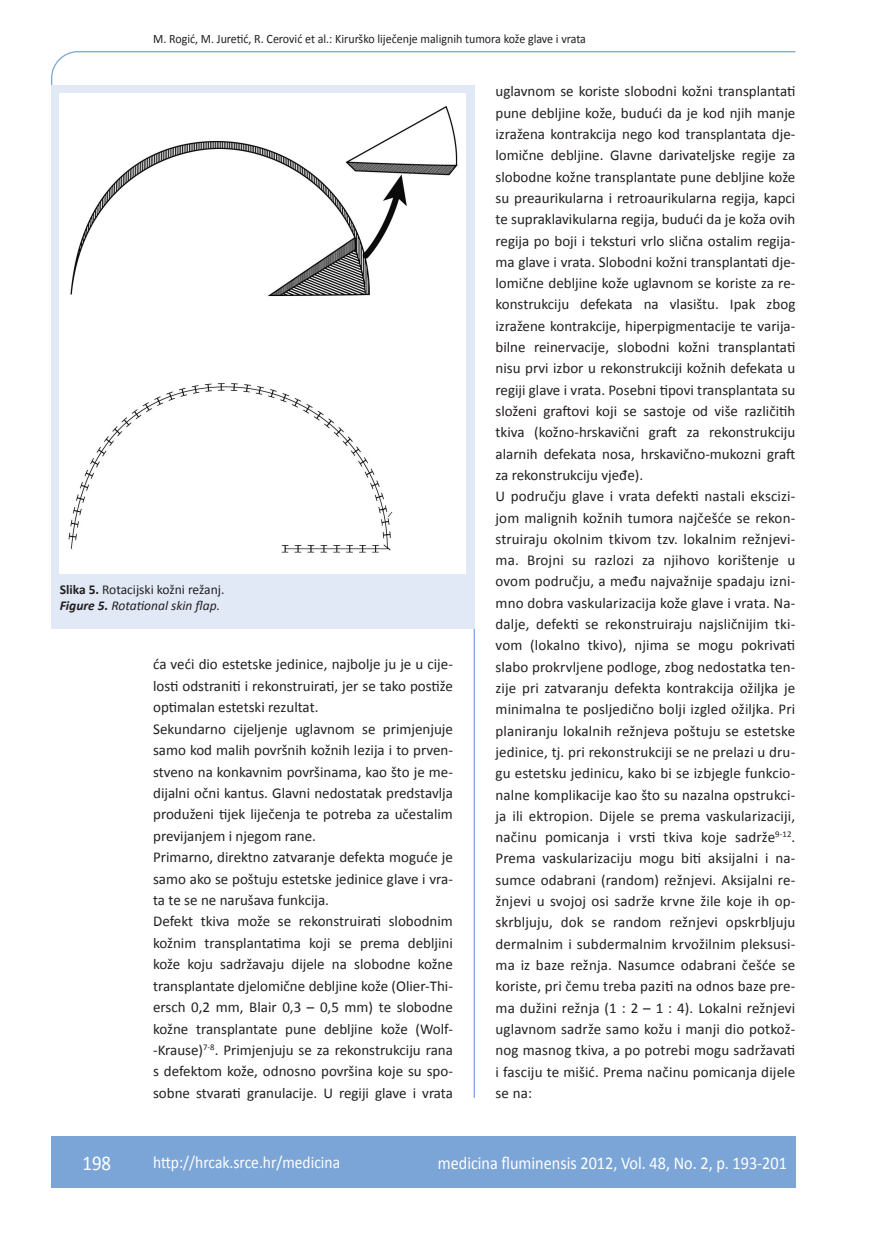
<style>
.page{position:relative;width:872px;height:1234px;background:#fff}
.page>*{position:absolute;margin:0;border:0;box-sizing:border-box;transform-origin:0 0}
.t1{font:21px "Calibri";color:#fff;scale:.9 1}
.t2{font:18px "Calibri";color:#fff;scale:.9 1}
.t3{font:17.25px "Calibri";color:#fff;scale:.9 1}
.osnovni_tekst{font:15px/21.3px "Calibri";color:#231f20;text-align:justify}
.potpis_slika{font:13.5px/16.5px "Calibri";color:#231f20}
.glava{font:12.75px "Calibri";color:#231f20;scale:.94 1}
.s1{font-weight:700}
.s2{font-weight:700;font-style:italic}
.s3{font-style:italic}
</style>
<div class="page">
<svg style="left:51px;top:51px;width:745px;height:275px"></svg>
<hr style="left:473px;top:628px;width:2px;height:469px;background:#7ca5d7">
<div style="left:51px;top:1135px;width:744px;height:51px;background:#7ca5d7"></div>
<div style="left:51px;top:85px;width:423px;height:543px;background:#e1e9f6"></div>
<div style="left:60px;top:94px;width:406px;height:479px;background:#fff"></div>
<p class="glava" style="left:153px;top:30px;width:462px">M. Rogić, M. Juretić, R. Cerović et al.: Kirurško liječenje malignih tumora kože glave i vrata</p>
<p class="potpis_slika" style="left:60px;top:580px;width:166px"><span class="s1">Slika 5.</span> Rotacijski kožni režanj.<br><span class="s2">Figure 5.</span> <span class="s3">Rotational skin flap.</span></p>
<p class="osnovni_tekst" style="left:153px;top:652px;width:301px">ća veći dio estetske jedinice, najbolje ju je u cije&shy;losti odstraniti i rekonstruirati, jer se tako postiže optimalan estetski rezultat.</p>
<p class="osnovni_tekst" style="left:153px;top:717px;width:301px">Sekundarno cijeljenje uglavnom se primjenjuje samo kod malih površnih kožnih lezija i to prven&shy;stveno na konkavnim površinama, kao što je me&shy;dijalni očni kantus. Glavni nedostatak predstavlja produženi tijek liječenja te potreba za učestalim previjanjem i njegom rane.</p>
<p class="osnovni_tekst" style="left:153px;top:845px;width:301px">Primarno, direktno zatvaranje defekta moguće je samo ako se poštuju estetske jedinice glave i vra&shy;ta te se ne narušava funkcija.</p>
<p class="osnovni_tekst" style="left:153px;top:909px;width:301px">Defekt tkiva može se rekonstruirati slobodnim kožnim transplantatima koji se prema debljini kože koju sadržavaju dijele na slobodne kožne transplantate djelomične debljine kože (Olier-Thi&shy;ersch 0,2 mm, Blair 0,3 – 0,5 mm) te slobodne kožne transplantate pune debljine kože (Wolf--Krause)<sup>7-8</sup>. Primjenjuju se za rekonstrukciju rana s defektom kože, odnosno površina koje su spo&shy;sobne stvarati granulacije. U regiji glave i vrata</p>
<p class="osnovni_tekst" style="left:495px;top:80px;width:301px">uglavnom se koriste slobodni kožni transplantati pune debljine kože, budući da je kod njih manje izražena kontrakcija nego kod transplantata dje&shy;lomične debljine. Glavne darivateljske regije za slobodne kožne transplantate pune debljine kože su preaurikularna i retroaurikularna regija, kapci te supraklavikularna regija, budući da je koža ovih regija po boji i teksturi vrlo slična ostalim regija&shy;ma glave i vrata. Slobodni kožni transplantati dje&shy;lomične debljine kože uglavnom se koriste za re&shy;konstrukciju defekata na vlasištu. Ipak zbog izražene kontrakcije, hiperpigmentacije te varija&shy;bilne reinervacije, slobodni kožni transplantati nisu prvi izbor u rekonstrukciji kožnih defekata u regiji glave i vrata. Posebni tipovi transplantata su složeni graftovi koji se sastoje od više različitih tkiva (kožno-hrskavični graft za rekonstrukciju alarnih defekata nosa, hrskavično-mukozni graft za rekonstrukciju vjeđe).</p>
<p class="osnovni_tekst" style="left:495px;top:484px;width:301px">U području glave i vrata defekti nastali ekscizi&shy;jom malignih kožnih tumora najčešće se rekon&shy;struiraju okolnim tkivom tzv. lokalnim režnjevi&shy;ma. Brojni su razlozi za njihovo korištenje u ovom području, a među najvažnije spadaju izni&shy;mno dobra vaskularizacija kože glave i vrata. Na&shy;dalje, defekti se rekonstruiraju najsličnijim tki&shy;vom (lokalno tkivo), njima se mogu pokrivati slabo prokrvljene podloge, zbog nedostatka ten&shy;zije pri zatvaranju defekta kontrakcija ožiljka je minimalna te posljedično bolji izgled ožiljka. Pri planiranju lokalnih režnjeva poštuju se estetske jedinice, tj. pri rekonstrukciji se ne prelazi u dru&shy;gu estetsku jedinicu, kako bi se izbjegle funkcio&shy;nalne komplikacije kao što su nazalna opstrukci&shy;ja ili ektropion. Dijele se prema vaskularizaciji, načinu pomicanja i vrsti tkiva koje sadrže<sup>9-12</sup>.<br>Prema vaskularizaciju mogu biti aksijalni i na&shy;sumce odabrani (random) režnjevi. Aksijalni re&shy;žnjevi u svojoj osi sadrže krvne žile koje ih op&shy;skrbljuju, dok se random režnjevi opskrbljuju dermalnim i subdermalnim krvožilnim pleksusi&shy;ma iz baze režnja. Nasumce odabrani češće se koriste, pri čemu treba paziti na odnos baze pre&shy;ma dužini režnja (1 : 2 – 1 : 4). Lokalni režnjevi uglavnom sadrže samo kožu i manji dio potkož&shy;nog masnog tkiva, a po potrebi mogu sadržavati i fasciju te mišić. Prema načinu pomicanja dijele se na:</p>
<p class="t1" style="left:82px;top:1149px;width:33px">198</p>
<p class="t3" style="left:153px;top:1150px;width:209px">http://hrcak.srce.hr/medicina</p>
<p class="t2" style="left:438px;top:1151px;width:389px">medicina fluminensis 2012, Vol. 48, No. 2, p. 193-201</p>
</div>
